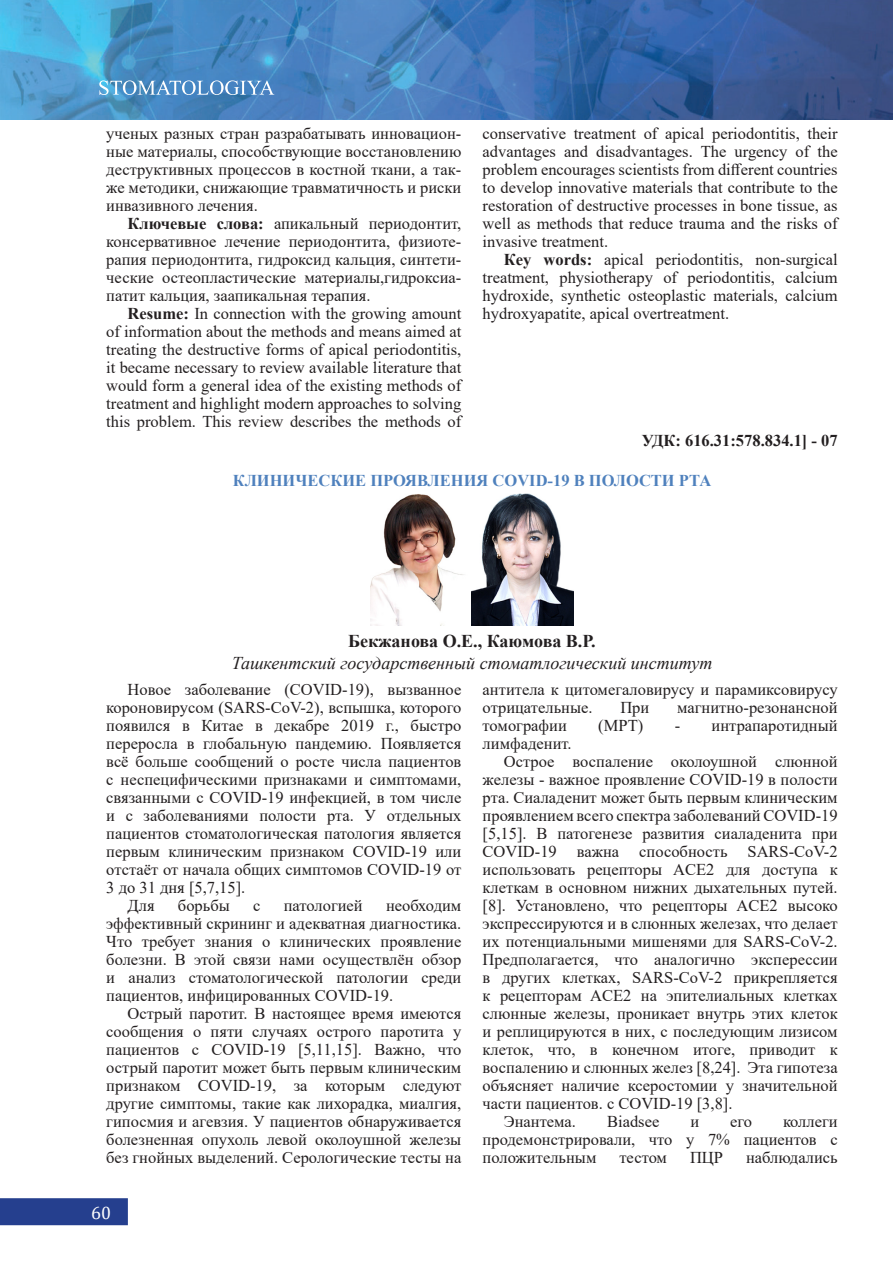
<style>
.page{position:relative;width:893px;height:1263px;background:#fff}
.page>*{position:absolute;margin:0;border:0;box-sizing:border-box;transform-origin:0 0}
.t1{font:italic 18px "Times New Roman";color:#231f20}
.t2{font:700 18px "Times New Roman";color:#231f20}
.t3{font:18px "Cambria";color:#fff}
.t4{font:16.5px/18px "Times New Roman";color:#231f20;text-align:justify}
.t5{font:700 16.5px "Times New Roman";color:#4f81bd}
.t6{font:700 16.5px "Times New Roman";color:#231f20}
.s1{font-weight:700}
</style>
<div class="page">
<img style="left:0;top:0;width:893px;height:120px">
<div style="left:0;top:1199px;width:127px;height:25px;background:#253f8e"></div>
<div style="left:0;top:1198px;width:128px;height:27px;border:2px solid #253f8e"></div>
<svg style="left:99px;top:80px;width:175px;height:15px"></svg>
<img style="left:370px;top:494px;width:94px;height:131px">
<img style="left:471px;top:493px;width:103px;height:132px">
<p class="t4" style="left:106px;top:124px;width:357px">ученых разных стран разрабатывать инновацион&shy;ные материалы, способствующие восстановлению деструктивных процессов в костной ткани, а так&shy;же методики, снижающие травматичность и риски инвазивного лечения.</p>
<p class="t4" style="left:106px;top:214px;width:357px;text-indent:21px"><span class="s1">Ключевые слова:</span> апикальный периодонтит, консервативное лечение периодонтита, физиоте&shy;рапия периодонтита, гидроксид кальция, синтети&shy;ческие остеопластические материалы,гидроксиа&shy;патит кальция, заапикальная терапия.</p>
<p class="t4" style="left:106px;top:304px;width:357px;text-indent:21px"><span class="s1">Resume:</span> In connection with the growing amount of information about the methods and means aimed at treating the destructive forms of apical periodontitis, it became necessary to review available literature that would form a general idea of the existing methods of treatment and highlight modern approaches to solving this problem. This review describes the methods of</p>
<p class="t4" style="left:483px;top:124px;width:357px">conservative treatment of apical periodontitis, their advantages and disadvantages. The urgency of the problem encourages scientists from different countries to develop innovative materials that contribute to the restoration of destructive processes in bone tissue, as well as methods that reduce trauma and the risks of invasive treatment.</p>
<p class="t4" style="left:483px;top:250px;width:357px;text-indent:21px"><span class="s1">Кey words:</span> apical periodontitis, non-surgical treatment, physiotherapy of periodontitis, calcium hydroxide, synthetic osteoplastic materials, calcium hydroxyapatite, apical overtreatment.</p>
<p class="t6" style="left:642px;top:429px;width:197px">УДК: 616.31:578.834.1] - 07</p>
<p class="t5" style="left:233px;top:468px;width:480px">КЛИНИЧЕСКИЕ ПРОЯВЛЕНИЯ COVID-19 В ПОЛОСТИ РТА</p>
<p class="t2" style="left:348px;top:628px;width:249px">Бекжанова О.Е., Каюмова В.Р.</p>
<p class="t1" style="left:232px;top:650px;width:482px">Ташкентский государственный стоматлогический институт</p>
<p class="t4" style="left:106px;top:680px;width:357px;text-indent:21px">Новое заболевание (COVID-19), вызванное короновирусом (SARS-CoV-2), вспышка, которого появился в Китае в декабре 2019 г., быстро переросла в глобальную пандемию. Появляется всё больше сообщений о росте числа пациентов с неспецифическими признаками и симптомами, связанными с COVID-19 инфекцией, в том числе и с заболеваниями полости рта. У отдельных пациентов стоматологическая патология является первым клиническим признаком COVID-19 или отстаёт от начала общих симптомов COVID-19 от 3 до 31 дня [5,7,15].</p>
<p class="t4" style="left:128px;top:896px;width:29px">Для</p>
<p class="t4" style="left:178px;top:896px;width:53px">борьбы</p>
<p class="t4" style="left:253px;top:896px;width:9px">с</p>
<p class="t4" style="left:284px;top:896px;width:80px">патологией</p>
<p class="t4" style="left:483px;top:680px;width:357px">антитела к цитомегаловирусу и парамиксовирусу отрицательные.</p>
<p class="t4" style="left:620px;top:698px;width:30px">При</p>
<p class="t4" style="left:677px;top:698px;width:162px">магнитно-резонансной</p>
<p class="t4" style="left:483px;top:716px;width:86px">томографии</p>
<p class="t4" style="left:598px;top:716px;width:47px">(МРТ)</p>
<p class="t4" style="left:675px;top:716px;width:164px">- интрапаротидный</p>
<p class="t4" style="left:483px;top:734px;width:90px">лимфаденит.</p>
<p class="t4" style="left:483px;top:752px;width:357px;text-indent:21px">Острое воспаление околоушной слюнной железы - важное проявление COVID-19 в полости рта. Сиаладенит может быть первым клиническим проявлением всего спектра заболеваний COVID-19 [5,15]. В патогенезе развития сиаладенита при COVID-19 важна способность SARS-CoV-2 использовать рецепторы ACE2 для доступа к клеткам в основном нижних дыхательных путей. [8]. Установлено, что рецепторы ACE2 высоко экспрессируются и в слюнных железах, что делает их потенциальными мишенями для SARS-CoV-2.<br>Предполагается, что аналогично эксперессии в других клетках, SARS-CoV-2 прикрепляется к рецепторам ACE2 на эпителиальных клетках слюнные железы, проникает внутрь этих клеток и реплицируются в них, с последующим лизисом клеток, что, в конечном итоге, приводит к воспалению и слюнных желез [8,24]. Эта гипотеза объясняет наличие ксеростомии у значительной части пациентов. с COVID-19 [3,8].</p>
<p class="t4" style="left:504px;top:1112px;width:74px">Энантема.</p>
<p class="t4" style="left:607px;top:1112px;width:54px">Biadsee</p>
<p class="t4" style="left:690px;top:1112px;width:10px">и</p>
<p class="t4" style="left:730px;top:1112px;width:23px">его</p>
<p class="t4" style="left:106px;top:896px;width:357px;text-indent:280px">необходим эффективный скрининг и адекватная диагностика.<br>Что требует знания о клинических проявление болезни. В этой связи нами осуществлён обзор и анализ стоматологической патологии среди пациентов, инфицированных COVID-19.</p>
<p class="t4" style="left:106px;top:1004px;width:357px;text-indent:21px">Острый паротит. В настоящее время имеются сообщения о пяти случаях острого паротита у пациентов с COVID-19 [5,11,15]. Важно, что острый паротит может быть первым клиническим признаком COVID-19, за которым следуют другие симптомы, такие как лихорадка, миалгия, гипосмия и агевзия. У пациентов обнаруживается болезненная опухоль левой околоушной железы без гнойных выделений. Серологические тесты на</p>
<p class="t4" style="left:483px;top:1112px;width:357px;text-indent:300px">коллеги продемонстрировали, что у 7% пациентов с положительным</p>
<p class="t4" style="left:619px;top:1148px;width:49px">тестом</p>
<p class="t4" style="left:690px;top:1148px;width:34px">ПЦР</p>
<p class="t4" style="left:746px;top:1148px;width:93px">наблюдались</p>
<p class="t3" style="left:91px;top:1202px;width:21px">60</p>
</div>
